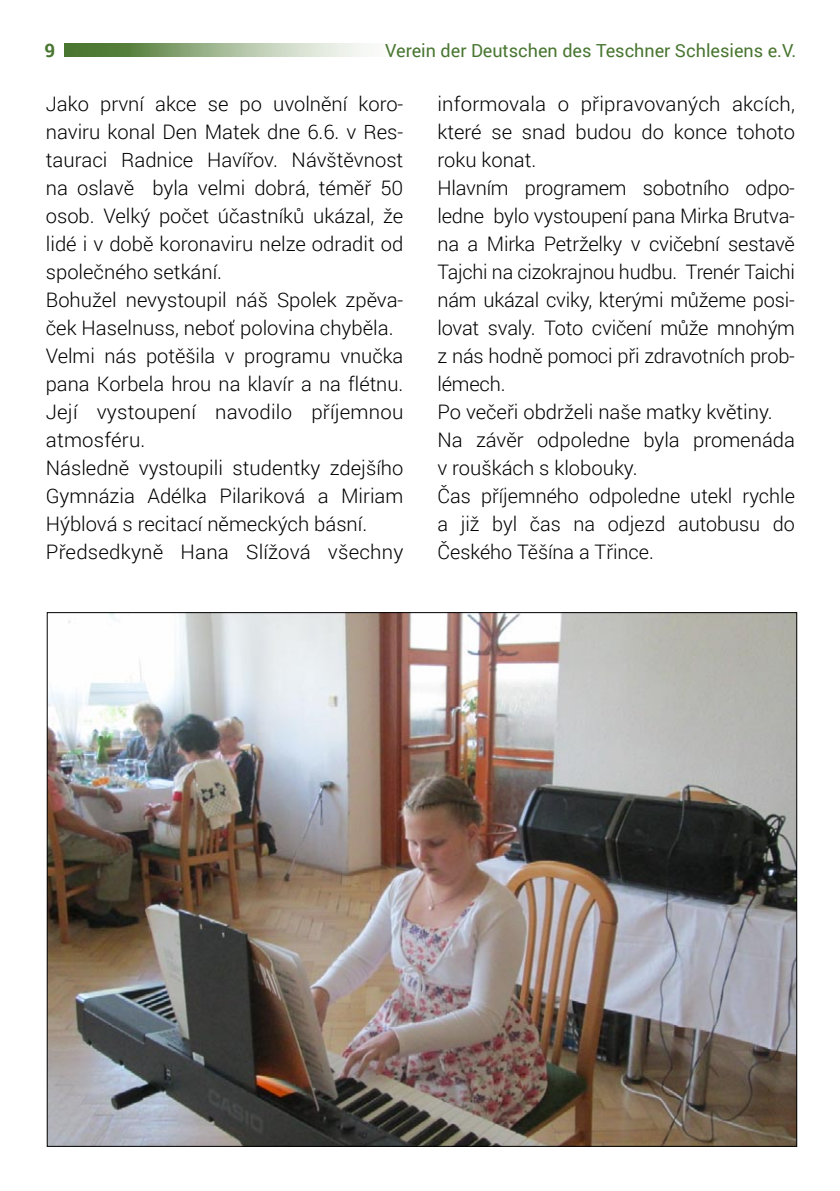
<style>
.page{position:relative;width:840px;height:1191px;background:#fff}
.page>*{position:absolute;margin:0;border:0;box-sizing:border-box;transform-origin:0 0}
.BASI{font:300 20px/28px "Roboto";color:#000;text-align:justify}
.t1{font:700 18.6px "Roboto";color:#497631}
.t2{font:18px "Roboto";color:#497631}
</style>
<div class="page">
<img style="left:49px;top:614px;width:745px;height:530px">
<svg style="left:64px;top:44px;width:303px;height:13px;background:#9cb48e"></svg>
<p class="t1" style="left:44px;top:37px;width:12px">9</p>
<p class="t2" style="left:385px;top:38px;width:412px">Verein der Deutschen des Teschner Schlesiens e.V.</p>
<p class="BASI" style="left:46px;top:89px;width:359px">Jako první akce se po uvolnění koro&shy;naviru konal Den Matek dne 6.6. v Res&shy;tauraci Radnice Havířov. Návštěvnost na oslavě byla velmi dobrá, téměř 50 osob. Velký počet účastníků ukázal, že lidé i v době koronaviru nelze odradit od společného setkání.</p>
<p class="BASI" style="left:46px;top:285px;width:359px">Bohužel nevystoupil náš Spolek zpěva&shy;ček Haselnuss, neboť polovina chyběla.</p>
<p class="BASI" style="left:46px;top:341px;width:359px">Velmi nás potěšila v programu vnučka pana Korbela hrou na klavír a na flétnu.<br>Její vystoupení navodilo příjemnou atmosféru.</p>
<p class="BASI" style="left:46px;top:453px;width:359px">Následně vystoupili studentky zdejšího Gymnázia Adélka Pilariková a Miriam Hýblová s recitací německých básní.</p>
<p class="BASI" style="left:46px;top:537px;width:359px">Předsedkyně Hana Slížová všechny</p>
<p class="BASI" style="left:437px;top:89px;width:359px">informovala o připravovaných akcích, které se snad budou do konce tohoto roku konat.</p>
<p class="BASI" style="left:437px;top:173px;width:359px">Hlavním programem sobotního odpo&shy;ledne bylo vystoupení pana Mirka Brutva&shy;na a Mirka Petrželky v cvičební sestavě Tajchi na cizokrajnou hudbu. Trenér Taichi nám ukázal cviky, kterými můžeme posi&shy;lovat svaly. Toto cvičení může mnohým z nás hodně pomoci při zdravotních prob&shy;lémech.</p>
<p class="BASI" style="left:437px;top:397px;width:336px">Po večeři obdrželi naše matky květiny.</p>
<p class="BASI" style="left:437px;top:425px;width:359px">Na závěr odpoledne byla promenáda v rouškách s klobouky.</p>
<p class="BASI" style="left:437px;top:481px;width:359px">Čas příjemného odpoledne utekl rychle a již byl čas na odjezd autobusu do Českého Těšína a Třince.</p>
</div>
